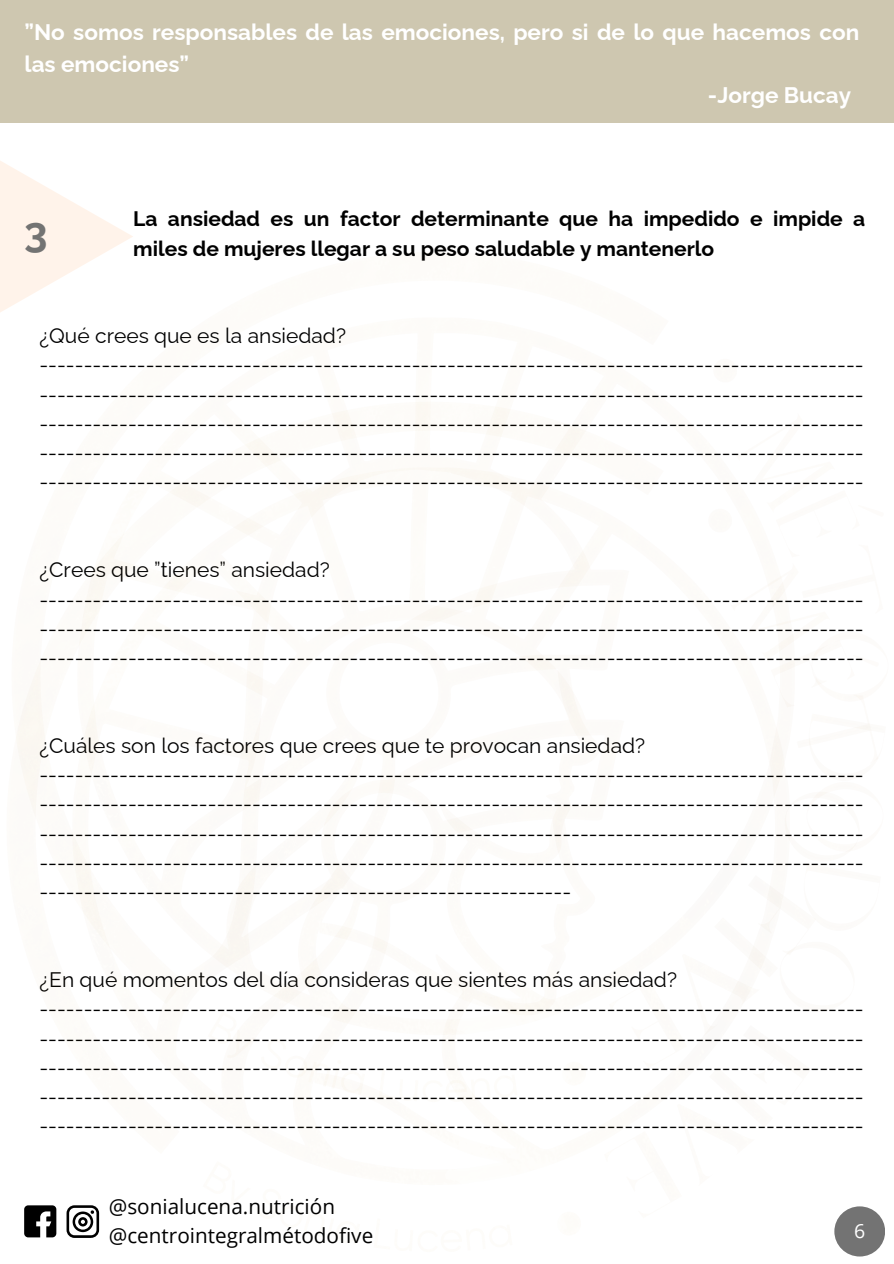
<style>
.page{position:relative;width:894px;height:1264px;background:#fff}
.page>*{position:absolute;margin:0;border:0;box-sizing:border-box;transform-origin:0 0}
.t1{font:700 42px "Raleway";color:#737373}
.t2{font:700 22.5px "Raleway";color:#fff}
.t3{font:21px/29.2px "Raleway";color:#000;text-align:justify}
.t4{font:700 21px/29.2px "Raleway";color:#000}
.t5{font:20.7px "Open Sans";color:#000}
.t6{font:19.5px "Open Sans";color:#fff}
</style>
<div class="page">
<div style="left:0;top:0;width:893px;height:123px;background:#cec7b0"></div>
<svg style="left:0;top:161px;width:133px;height:151px"></svg>
<img style="left:16px;top:402px;width:869px;height:855px">
<svg style="left:24px;top:1205px;width:32px;height:32px"></svg>
<svg style="left:66px;top:1205px;width:33px;height:32px"></svg>
<p class="t2" style="left:25px;top:19px;width:836px">”No somos responsables de las emociones, pero si de lo que hacemos con</p>
<p class="t2" style="left:25px;top:51px;width:166px">las emociones”</p>
<p class="t2" style="left:707px;top:82px;width:145px">-Jorge Bucay</p>
<p class="t1" style="left:24px;top:207px;width:25px">3</p>
<p class="t4" style="left:133px;top:204px;width:733px">La ansiedad es un factor determinante que ha impedido e impide a miles de mujeres llegar a su peso saludable y mantenerlo</p>
<h1 class="t3" style="left:39px;top:321px;width:308px">¿Qué crees que es la ansiedad?</h1>
<p class="t3" style="left:39px;top:350px;width:825px">--------------------------------------------------------------------------------------------- --------------------------------------------------------------------------------------------- --------------------------------------------------------------------------------------------- --------------------------------------------------------------------------------------------- ---------------------------------------------------------------------------------------------</p>
<p class="t3" style="left:39px;top:555px;width:292px">¿Crees que ”tienes” ansiedad?</p>
<h1 class="t3" style="left:39px;top:584px;width:825px">---------------------------------------------------------------------------------------------</h1>
<p class="t3" style="left:39px;top:613px;width:825px">---------------------------------------------------------------------------------------------</p>
<p class="t3" style="left:39px;top:643px;width:825px">---------------------------------------------------------------------------------------------</p>
<p class="t3" style="left:39px;top:730px;width:607px">¿Cuáles son los factores que crees que te provocan ansiedad?</p>
<p class="t3" style="left:39px;top:760px;width:825px">--------------------------------------------------------------------------------------------- --------------------------------------------------------------------------------------------- --------------------------------------------------------------------------------------------- --------------------------------------------------------------------------------------------- ------------------------------------------------------------</p>
<p class="t3" style="left:39px;top:964px;width:639px">¿En qué momentos del día consideras que sientes más ansiedad?</p>
<p class="t3" style="left:39px;top:994px;width:825px">--------------------------------------------------------------------------------------------- --------------------------------------------------------------------------------------------- --------------------------------------------------------------------------------------------- --------------------------------------------------------------------------------------------- ---------------------------------------------------------------------------------------------</p>
<p class="t5" style="left:109px;top:1192px;width:228px">@sonialucena.nutrición</p>
<p class="t5" style="left:109px;top:1220px;width:266px">@centrointegralmétodofive</p>
<p class="t6" style="left:853px;top:1216px;width:13px">6</p>
</div>
